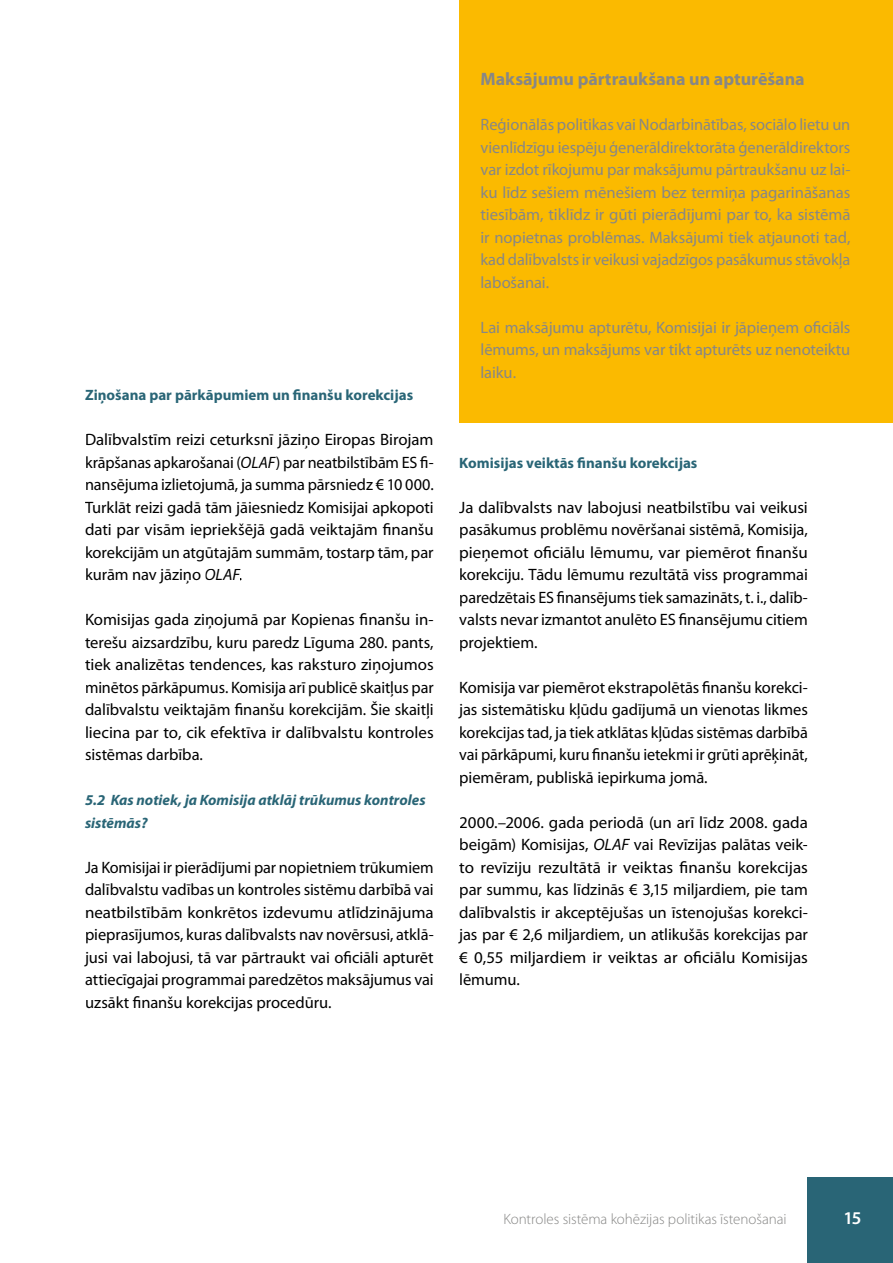
<style>
.page{position:relative;width:893px;height:1263px;background:#fff}
.page>*{position:absolute;margin:0;border:0;box-sizing:border-box;transform-origin:0 0}
.t1{font:700 18px "Myriad Pro";letter-spacing:-.005em;color:#878786}
.t2{font:600 18px "Myriad Pro";color:#fff}
.t3{font:16.5px/22.5px "Myriad Pro";letter-spacing:-.005em;color:#000;text-align:justify}
.t4{font:16.5px/22.5px "Myriad Pro";letter-spacing:-.005em;color:#878786;text-align:justify}
.t5{font:700 15px "Myriad Pro";color:#296576}
.t6{font:italic 700 15px/22.5px "Myriad Pro";color:#296576}
.t7{font:300 15px "Myriad Pro";letter-spacing:-.005em;color:#878786}
.s1{font-style:italic}
</style>
<div class="page">
<div style="left:459px;top:0;width:434px;height:423px;background:#fbba00"></div>
<div style="left:808px;top:1178px;width:85px;height:85px;background:#296576"></div>
<p class="t5" style="left:85px;top:387px;width:330px">Ziņošana par pārkāpumiem un finanšu korekcijas</p>
<p class="t3" style="left:85px;top:429px;width:350px">Dalībvalstīm reizi ceturksnī jāziņo Eiropas Birojam krāpšanas apkarošanai (<span class="s1">OLAF</span>) par neatbilstībām ES fi&shy;nansējuma izlietojumā, ja summa pārsniedz € 10 000.<br>Turklāt reizi gadā tām jāiesniedz Komisijai apkopoti dati par visām iepriekšējā gadā veiktajām finanšu korekcijām un atgūtajām summām, tostarp tām, par kurām nav jāziņo <span class="s1">OLAF</span>.</p>
<p class="t3" style="left:85px;top:609px;width:350px">Komisijas gada ziņojumā par Kopienas finanšu in&shy;terešu aizsardzību, kuru paredz Līguma 280. pants, tiek analizētas tendences, kas raksturo ziņojumos minētos pārkāpumus. Komisija arī publicē skaitļus par dalībvalstu veiktajām finanšu korekcijām. Šie skaitļi liecina par to, cik efektīva ir dalībvalstu kontroles sistēmas darbība.</p>
<p class="t6" style="left:85px;top:789px;width:342px">5.2 Kas notiek, ja Komisija atklāj trūkumus kontroles sistēmās?</p>
<p class="t3" style="left:85px;top:856px;width:350px">Ja Komisijai ir pierādījumi par nopietniem trūkumiem dalībvalstu vadības un kontroles sistēmu darbībā vai neatbilstībām konkrētos izdevumu atlīdzinājuma pieprasījumos, kuras dalībvalsts nav novērsusi, atklā&shy;jusi vai labojusi, tā var pārtraukt vai oficiāli apturēt attiecīgajai programmai paredzētos maksājumus vai uzsākt finanšu korekcijas procedūru.</p>
<p class="t1" style="left:480px;top:69px;width:326px">Maksājumu pārtraukšana un apturēšana</p>
<p class="t4" style="left:480px;top:114px;width:371px">Reģionālās politikas vai Nodarbinātības, sociālo lietu un vienlīdzīgu iespēju ģenerāldirektorāta ģenerāldirektors var izdot rīkojumu par maksājumu pārtraukšanu uz lai&shy;ku līdz sešiem mēnešiem bez termiņa pagarināšanas tiesībām, tiklīdz ir gūti pierādījumi par to, ka sistēmā ir nopietnas problēmas. Maksājumi tiek atjaunoti tad, kad dalībvalsts ir veikusi vajadzīgos pasākumus stāvokļa labošanai.</p>
<p class="t4" style="left:480px;top:316px;width:371px">Lai maksājumu apturētu, Komisijai ir jāpieņem oficiāls lēmums, un maksājums var tikt apturēts uz nenoteiktu laiku.</p>
<p class="t5" style="left:459px;top:454px;width:240px">Komisijas veiktās finanšu korekcijas</p>
<p class="t3" style="left:459px;top:496px;width:350px">Ja dalībvalsts nav labojusi neatbilstību vai veikusi pasākumus problēmu novēršanai sistēmā, Komisija, pieņemot oficiālu lēmumu, var piemērot finanšu korekciju. Tādu lēmumu rezultātā viss programmai paredzētais ES finansējums tiek samazināts, t. i., dalīb&shy;valsts nevar izmantot anulēto ES finansējumu citiem projektiem.</p>
<p class="t3" style="left:459px;top:676px;width:350px">Komisija var piemērot ekstrapolētās finanšu korekci&shy;jas sistemātisku kļūdu gadījumā un vienotas likmes korekcijas tad, ja tiek atklātas kļūdas sistēmas darbībā vai pārkāpumi, kuru finanšu ietekmi ir grūti aprēķināt, piemēram, publiskā iepirkuma jomā.</p>
<p class="t3" style="left:459px;top:811px;width:350px">2000.–2006. gada periodā (un arī līdz 2008. gada beigām) Komisijas, <span class="s1">OLAF</span> vai Revīzijas palātas veik&shy;to revīziju rezultātā ir veiktas finanšu korekcijas par summu, kas līdzinās € 3,15 miljardiem, pie tam dalībvalstis ir akceptējušas un īstenojušas korekci&shy;jas par € 2,6 miljardiem, un atlikušās korekcijas par € 0,55 miljardiem ir veiktas ar oficiālu Komisijas lēmumu.</p>
<p class="t7" style="left:503px;top:1210px;width:285px">Kontroles sistēma kohēzijas politikas īstenošanai</p>
<p class="t2" style="left:843px;top:1208px;width:20px">15</p>
</div>
